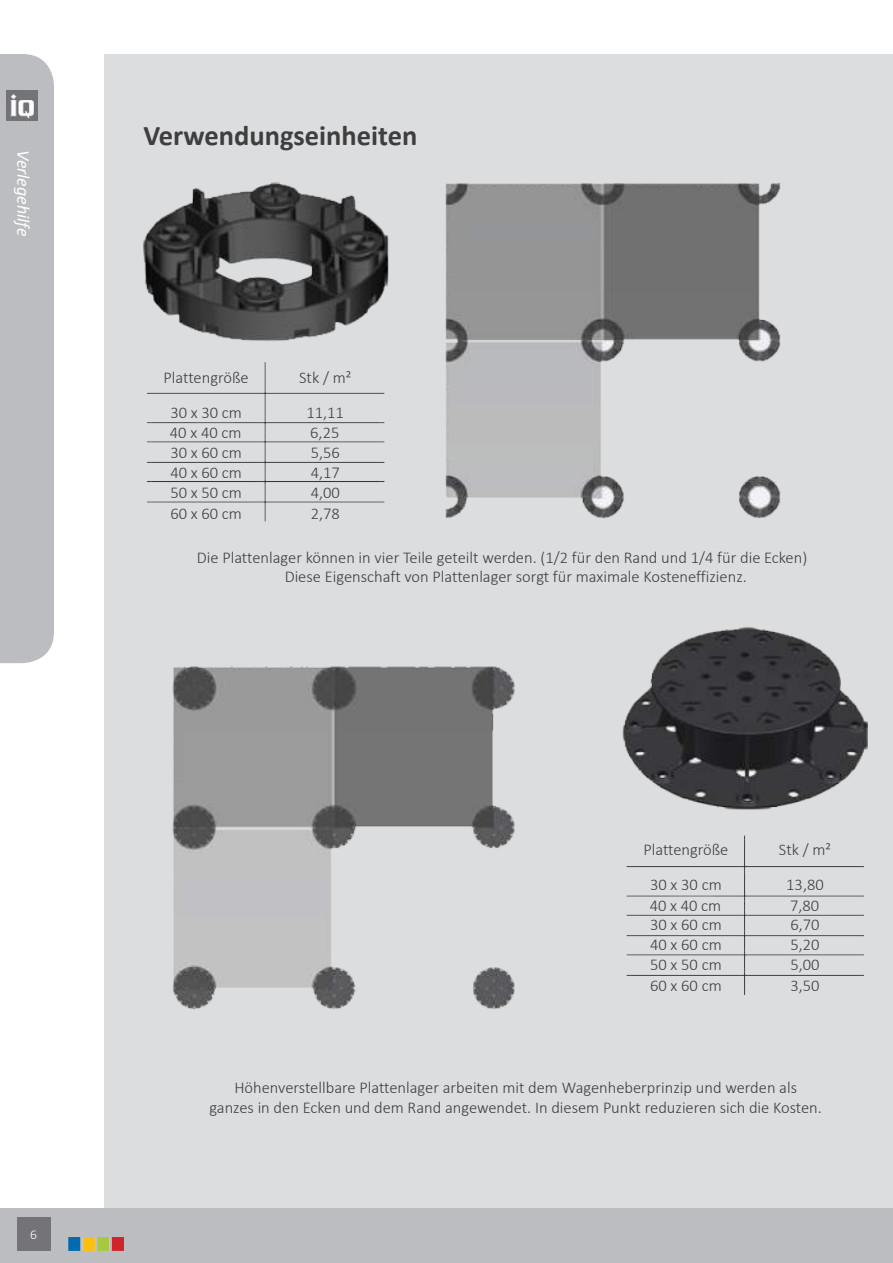
<style>
.page{position:relative;width:893px;height:1263px;background:#fff}
.page>*{position:absolute;margin:0;border:0;box-sizing:border-box;transform-origin:0 0}
.t1{font:700 28.5px "Calibri";color:#3e3e3f}
.t2{font:italic 18px "Calibri";color:#fff}
.t3{font:300 16.5px/19.8px "Calibri";color:#3e3e3f}
.t4{font:300 13.5px "Calibri";color:#fff}
</style>
<div class="page">
<div style="left:105px;top:54px;width:788px;height:1155px;background:#dcdddf"></div>
<div style="left:0;top:1209px;width:893px;height:54px;background:#bcbdc0"></div>
<div style="left:0;top:54px;width:54px;height:609px;background:#bcbdc0"></div>
<img style="left:68px;top:1238px;width:55px;height:12px">
<div style="left:17px;top:1217px;width:33px;height:33px;background:#747378"></div>
<img style="left:7px;top:90px;width:30px;height:30px">
<img style="left:143px;top:182px;width:725px;height:828px">
<p class="t2" style="left:36px;top:150px;width:87px;rotate:90deg">Verlegehilfe</p>
<p class="t4" style="left:30px;top:1226px;width:8px">6</p>
<h1 class="t1" style="left:143px;top:115px;width:275px">Verwendungseinheiten</h1>
<p class="t3" style="left:164px;top:368px;width:87px">Plattengröße</p>
<p class="t3" style="left:299px;top:368px;width:54px">Stk / m²</p>
<p class="t3" style="left:170px;top:403px;width:73px">30 x 30 cm</p>
<p class="t3" style="left:306px;top:403px;width:39px">11,11</p>
<p class="t3" style="left:170px;top:422px;width:73px">40 x 40 cm</p>
<p class="t3" style="left:310px;top:422px;width:31px">6,25</p>
<p class="t3" style="left:170px;top:443px;width:73px">30 x 60 cm</p>
<p class="t3" style="left:311px;top:443px;width:31px">5,56</p>
<p class="t3" style="left:170px;top:462px;width:73px">40 x 60 cm</p>
<p class="t3" style="left:311px;top:462px;width:31px">4,17</p>
<p class="t3" style="left:170px;top:483px;width:73px">50 x 50 cm</p>
<p class="t3" style="left:311px;top:483px;width:31px">4,00</p>
<p class="t3" style="left:170px;top:503px;width:73px">60 x 60 cm</p>
<p class="t3" style="left:311px;top:503px;width:31px">2,78</p>
<p class="t3" style="left:285px;top:547px;width:524px;text-indent:-88px">Die Plattenlager können in vier Teile geteilt werden. (1/2 für den Rand und 1/4 für die Ecken)<br>Diese Eigenschaft von Plattenlager sorgt für maximale Kosteneffizienz.</p>
<p class="t3" style="left:643px;top:840px;width:87px">Plattengröße</p>
<p class="t3" style="left:779px;top:840px;width:54px">Stk / m²</p>
<p class="t3" style="left:650px;top:875px;width:73px">30 x 30 cm</p>
<p class="t3" style="left:786px;top:875px;width:39px">13,80</p>
<p class="t3" style="left:650px;top:895px;width:73px">40 x 40 cm</p>
<p class="t3" style="left:790px;top:895px;width:31px">7,80</p>
<p class="t3" style="left:650px;top:915px;width:73px">30 x 60 cm</p>
<p class="t3" style="left:790px;top:915px;width:31px">6,70</p>
<p class="t3" style="left:650px;top:934px;width:73px">40 x 60 cm</p>
<p class="t3" style="left:790px;top:934px;width:31px">5,20</p>
<p class="t3" style="left:650px;top:955px;width:73px">50 x 50 cm</p>
<p class="t3" style="left:790px;top:955px;width:31px">5,00</p>
<p class="t3" style="left:650px;top:975px;width:73px">60 x 60 cm</p>
<p class="t3" style="left:790px;top:975px;width:31px">3,50</p>
<p class="t3" style="left:210px;top:1077px;width:614px;text-align:center">Höhenverstellbare Plattenlager arbeiten mit dem Wagenheberprinzip und werden als<br>ganzes in den Ecken und dem Rand angewendet. In diesem Punkt reduzieren sich die Kosten.</p>
</div>
